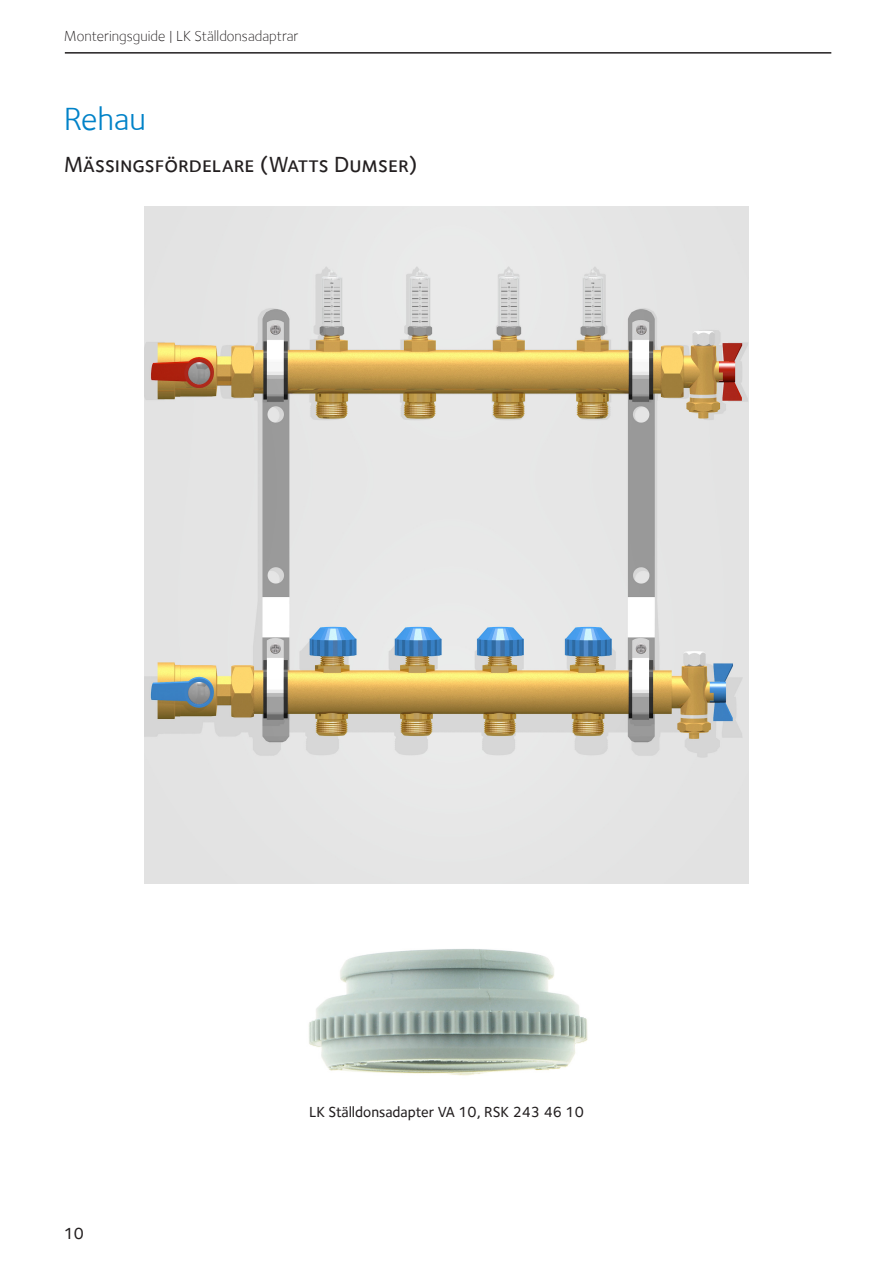
<style>
.page{position:relative;width:893px;height:1263px;background:#fff}
.page>*{position:absolute;margin:0;border:0;box-sizing:border-box;transform-origin:0 0}
.docname{font:33px "Foundry Sterling";color:#0082c8}
.t1{font:22.5px "Foundry Sterling Medium Expert";color:#231f20}
.t2{font:500 16.5px "Foundry Sterling";color:#231f20}
.t3{font:300 15px "Foundry Sterling";color:#231f20}
.t4{font:500 15px "Foundry Sterling";color:#231f20}
</style>
<div class="page">
<hr style="left:65px;top:52px;width:766px;height:2px;background:#231f20">
<img style="left:309px;top:949px;width:279px;height:127px">
<img style="left:145px;top:206px;width:603px;height:678px">
<p class="t3" style="left:64px;top:27px;width:236px">Monteringsguide | LK Ställdonsadaptrar</p>
<p class="docname" style="left:64px;top:100px;width:84px">Rehau</p>
<p class="t1" style="left:64px;top:152px;width:355px">Mässingsfördelare (Watts Dumser)</p>
<p class="t2" style="left:64px;top:1223px;width:22px">10</p>
<p class="t4" style="left:309px;top:1103px;width:276px">LK Ställdonsadapter VA 10, RSK 243 46 10</p>
</div>
